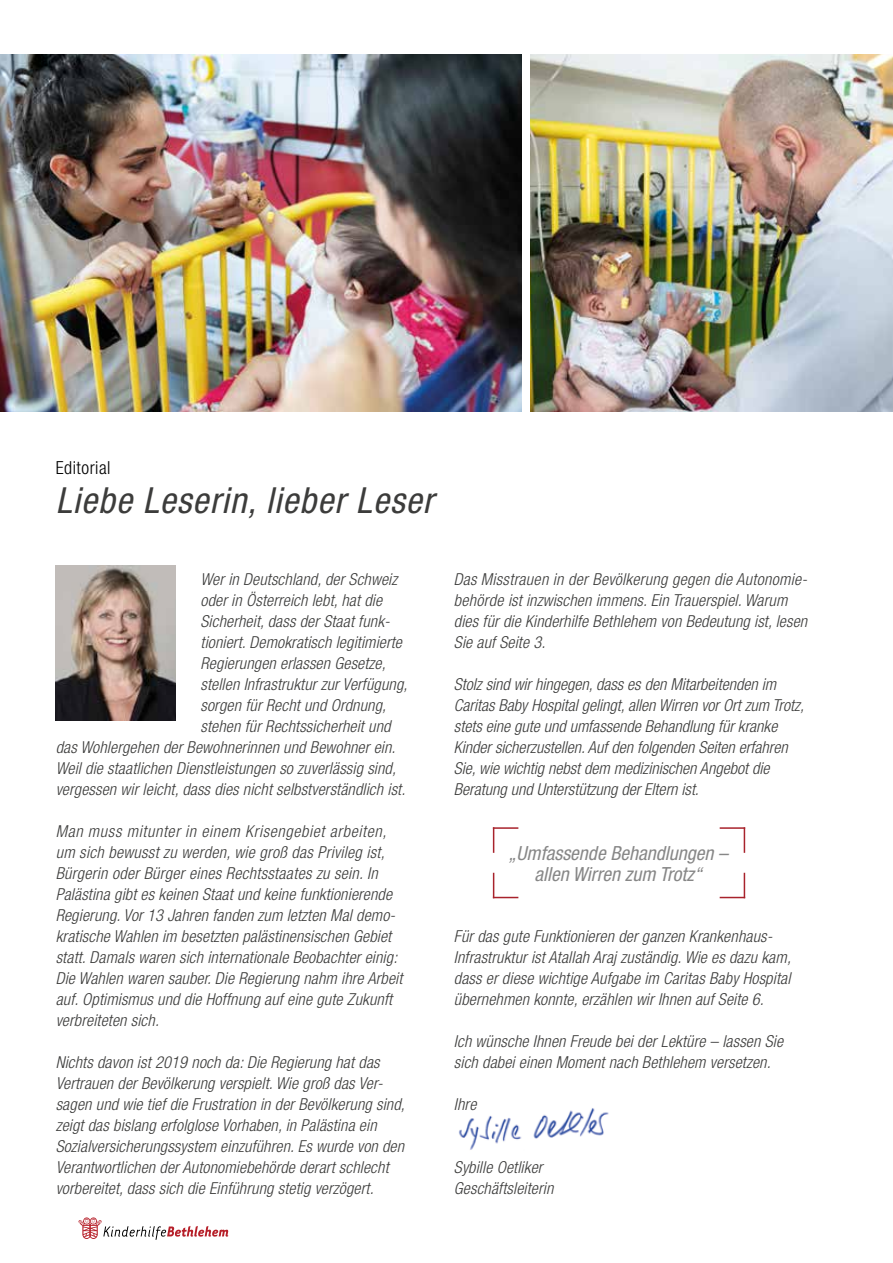
<style>
.page{position:relative;width:893px;height:1263px;background:#fff}
.page>*{position:absolute;margin:0;border:0;box-sizing:border-box;transform-origin:0 0}
.t1{font:italic condensed 36px "Helvetica Neue";letter-spacing:.03em;color:#3c3c3b}
.t2{font:italic condensed 19.5px/21px "Helvetica Neue";color:#878787;text-align:center}
.t3{font:300 condensed 18px "Helvetica Neue";letter-spacing:.03em;color:#000}
.t4{font:italic 300 condensed 16.5px/21px "Helvetica Neue";letter-spacing:.01em;color:#3c3c3b}
</style>
<div class="page">
<img style="left:530px;top:54px;width:363px;height:357px">
<hr style="left:493px;top:827px;width:25px;height:2px;background:#a8232c">
<svg style="left:493px;top:827px;width:1px;height:26px"></svg>
<svg style="left:493px;top:873px;width:25px;height:25px"></svg>
<hr style="left:720px;top:827px;width:25px;height:2px;background:#a8232c">
<svg style="left:744px;top:827px;width:1px;height:26px"></svg>
<svg style="left:720px;top:873px;width:25px;height:25px"></svg>
<img style="left:0;top:54px;width:522px;height:357px">
<img style="left:56px;top:566px;width:119px;height:154px">
<img style="left:459px;top:1108px;width:150px;height:42px">
<svg style="left:78px;top:1217px;width:150px;height:23px"></svg>
<p class="t3" style="left:56px;top:457px;width:56px">Editorial</p>
<h1 class="t1" style="left:56px;top:479px;width:379px">Liebe Leserin, lieber Leser</h1>
<p class="t4" style="left:201px;top:568px;width:198px">Wer in Deutschland, der Schweiz</p>
<p class="t4" style="left:201px;top:589px;width:183px">oder in Österreich lebt, hat die</p>
<p class="t4" style="left:201px;top:610px;width:191px">Sicherheit, dass der Staat funk-</p>
<p class="t4" style="left:201px;top:631px;width:203px">tioniert. Demokratisch legitimierte</p>
<p class="t4" style="left:201px;top:652px;width:187px">Regierungen erlassen Gesetze,</p>
<p class="t4" style="left:201px;top:673px;width:208px">stellen Infrastruktur zur Verfügung,</p>
<p class="t4" style="left:201px;top:694px;width:187px">sorgen für Recht und Ordnung,</p>
<p class="t4" style="left:201px;top:715px;width:191px">stehen für Rechtssicherheit und</p>
<p class="t4" style="left:56px;top:736px;width:341px">das Wohlergehen der Bewohnerinnen und Bewohner ein.</p>
<p class="t4" style="left:56px;top:757px;width:342px">Weil die staatlichen Dienstleistungen so zuverlässig sind,</p>
<p class="t4" style="left:56px;top:778px;width:351px">vergessen wir leicht, dass dies nicht selbstverständlich ist.</p>
<p class="t4" style="left:56px;top:820px;width:348px">Man muss mitunter in einem Krisengebiet arbeiten, um sich bewusst zu werden, wie groß das Privileg ist, Bürgerin oder Bürger eines Rechtsstaates zu sein. In Palästina gibt es keinen Staat und keine funktionierende Regierung. Vor 13 Jahren fanden zum letzten Mal demo&shy;kratische Wahlen im besetzten palästinensischen Gebiet statt. Damals waren sich internationale Beobachter einig:<br>Die Wahlen waren sauber. Die Regierung nahm ihre Arbeit auf. Optimismus und die Hoffnung auf eine gute Zukunft verbreiteten sich.</p>
<p class="t4" style="left:56px;top:1051px;width:351px">Nichts davon ist 2019 noch da: Die Regierung hat das Vertrauen der Bevölkerung verspielt. Wie groß das Ver&shy;sagen und wie tief die Frustration in der Bevölkerung sind, zeigt das bislang erfolglose Vorhaben, in Palästina ein Sozialversicherungssystem einzuführen. Es wurde von den Verantwortlichen der Autonomiebehörde derart schlecht vorbereitet, dass sich die Einführung stetig verzögert.</p>
<p class="t4" style="left:454px;top:568px;width:355px">Das Misstrauen in der Bevölkerung gegen die Autonomie&shy;behörde ist inzwischen immens. Ein Trauerspiel. Warum dies für die Kinderhilfe Bethlehem von Bedeutung ist, lesen Sie auf Seite 3.</p>
<p class="t4" style="left:454px;top:673px;width:352px">Stolz sind wir hingegen, dass es den Mitarbeitenden im Caritas Baby Hospital gelingt, allen Wirren vor Ort zum Trotz, stets eine gute und umfassende Behandlung für kranke Kinder sicherzustellen. Auf den folgenden Seiten erfahren Sie, wie wichtig nebst dem medizinischen Angebot die Beratung und Unterstützung der Eltern ist.</p>
<p class="t2" style="left:509px;top:843px;width:221px">„Umfassende Behandlungen – allen Wirren zum Trotz“</p>
<p class="t4" style="left:454px;top:925px;width:338px">Für das gute Funktionieren der ganzen Krankenhaus-Infrastruktur ist Atallah Araj zuständig. Wie es dazu kam, dass er diese wichtige Aufgabe im Caritas Baby Hospital übernehmen konnte, erzählen wir Ihnen auf Seite 6.</p>
<p class="t4" style="left:454px;top:1030px;width:331px">Ich wünsche Ihnen Freude bei der Lektüre – lassen Sie sich dabei einen Moment nach Bethlehem versetzen.</p>
<p class="t4" style="left:454px;top:1093px;width:24px">Ihre</p>
<p class="t4" style="left:454px;top:1156px;width:101px">Sybille Oetliker<br>Geschäftsleiterin</p>
</div>
